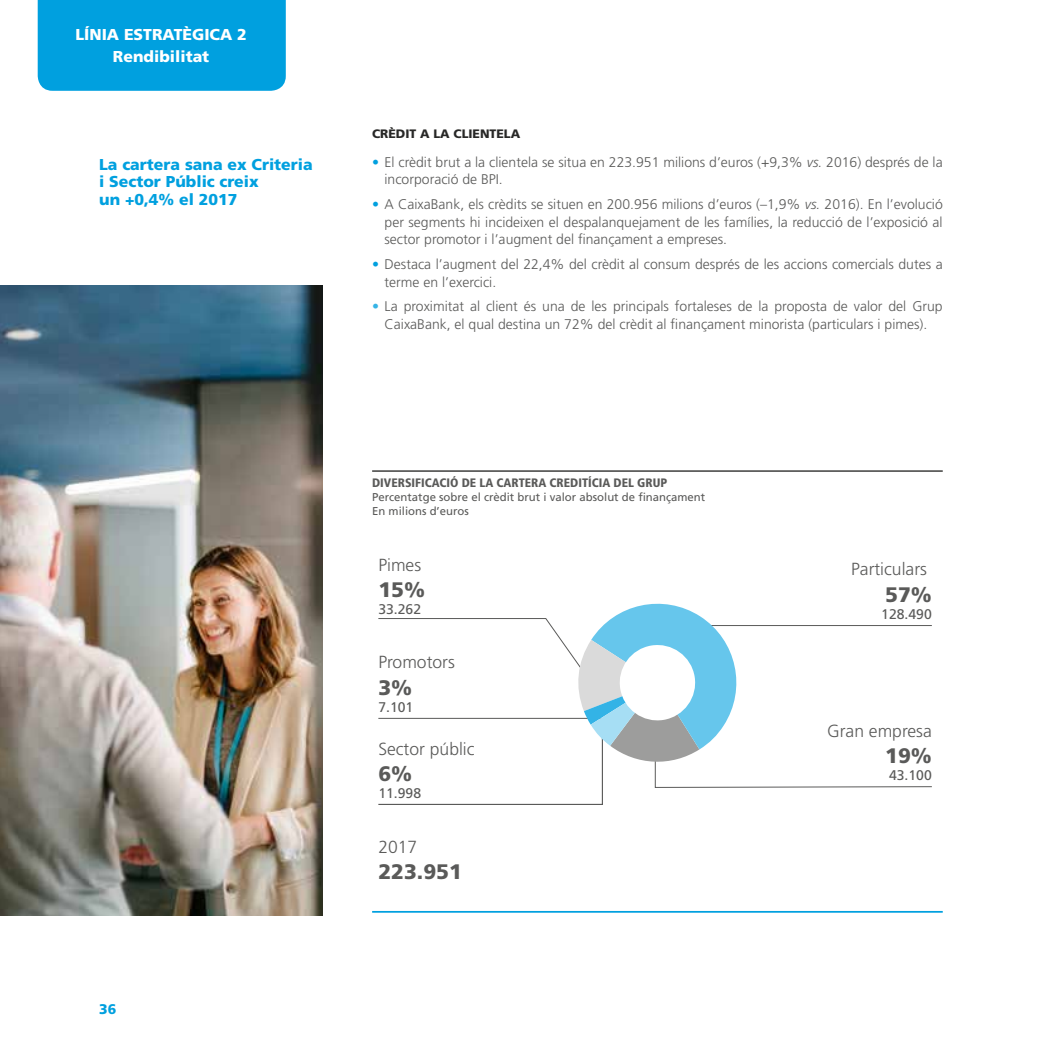
<style>
.page{position:relative;width:1042px;height:1042px;background:#fff}
.page>*{position:absolute;margin:0;border:0;box-sizing:border-box;transform-origin:0 0}
.t1{font:900 21px "Frutiger LT Std";color:#5a5a59}
.t2{font:300 17.5px "Frutiger LT Std";color:#5a5a59}
.t3{font:900 15.75px/17.5px "Frutiger LT Std";color:#00a0df}
.t4{font:900 15.75px/22.4px "Frutiger LT Std";color:#fff;text-align:center}
.t5{font:300 14px/17.5px "Frutiger LT Std";color:#5a5a59}
.t6{font:14px "Frutiger LT Std";color:#5a5a59}
.t7{font:900 14px "Frutiger LT Std";color:#00a0df}
.t8{font:900 condensed 12.25px "Frutiger LT Std";color:#5a5a59}
.t9{font:900 12.25px "Frutiger LT Std";color:#282827}
.t10{font:11.38px/14px "Frutiger LT Std";color:#5a5a59}
.s1{color:#00a0df}
.s2{font-style:italic}
.s3{color:#36b4e6}
</style>
<div class="page">
<div style="left:38px;top:0;width:248px;height:91px;background:#00a0df"></div>
<svg style="left:378px;top:603px;width:554px;height:202px"></svg>
<hr style="left:372px;top:911px;width:571px;height:1px;background:#00a0df">
<hr style="left:372px;top:470px;width:571px;height:2px;background:#5a5a59">
<img style="left:0;top:285px;width:322px;height:630px">
<p class="t4" style="left:75px;top:23px;width:173px">LÍNIA ESTRATÈGICA 2<br>Rendibilitat</p>
<p class="t3" style="left:99px;top:156px;width:215px">La cartera sana ex Criteria i Sector Públic creix<br>un +0,4% el 2017</p>
<p class="t7" style="left:99px;top:1000px;width:19px">36</p>
<p class="t9" style="left:372px;top:126px;width:150px">CRÈDIT A LA CLIENTELA</p>
<p class="t5" style="left:384px;top:153px;width:559px;text-indent:-12px"><span class="s1">•</span> El crèdit brut a la clientela se situa en 223.951 milions d’euros (+9,3% <span class="s2">vs.</span> 2016) després de la incorporació de BPI.</p>
<p class="t5" style="left:384px;top:196px;width:560px;text-align:justify;text-indent:-12px"><span class="s1">•</span> A CaixaBank, els crèdits se situen en 200.956 milions d’euros (–1,9% <span class="s2">vs.</span> 2016). En l’evolució per segments hi incideixen el despalanquejament de les famílies, la reducció de l’exposició al sector promotor i l’augment del finançament a empreses.</p>
<p class="t5" style="left:384px;top:256px;width:560px;text-indent:-12px"><span class="s1">•</span> Destaca l’augment del 22,4% del crèdit al consum després de les accions comercials dutes a terme en l’exercici.</p>
<p class="t5" style="left:372px;top:298px;width:572px;text-align:center"><span class="s3">•</span> La proximitat al client és una de les principals fortaleses de la proposta de valor del Grup<br>CaixaBank, el qual destina un 72% del crèdit al finançament minorista (particulars i pimes).</p>
<p class="t8" style="left:372px;top:475px;width:296px">DIVERSIFICACIÓ DE LA CARTERA CREDITÍCIA DEL GRUP</p>
<p class="t10" style="left:372px;top:490px;width:335px">Percentatge sobre el crèdit brut i valor absolut de finançament<br>En milions d’euros</p>
<p class="t2" style="left:378px;top:555px;width:44px">Pimes</p>
<h1 class="t1" style="left:378px;top:577px;width:48px">15%</h1>
<p class="t6" style="left:378px;top:601px;width:44px">33.262</p>
<p class="t2" style="left:378px;top:652px;width:78px">Promotors</p>
<h1 class="t1" style="left:378px;top:674px;width:35px">3%</h1>
<p class="t6" style="left:378px;top:699px;width:37px">7.101</p>
<p class="t2" style="left:378px;top:738px;width:98px">Sector públic</p>
<h1 class="t1" style="left:378px;top:761px;width:35px">6%</h1>
<p class="t6" style="left:378px;top:785px;width:44px">11.998</p>
<p class="t2" style="left:378px;top:836px;width:40px">2017</p>
<h1 class="t1" style="left:378px;top:859px;width:85px">223.951</h1>
<p class="t2" style="left:851px;top:559px;width:77px">Particulars</p>
<h1 class="t1" style="left:885px;top:581px;width:48px">57%</h1>
<p class="t6" style="left:881px;top:606px;width:52px">128.490</p>
<p class="t2" style="left:827px;top:720px;width:106px">Gran empresa</p>
<h1 class="t1" style="left:885px;top:743px;width:48px">19%</h1>
<p class="t6" style="left:889px;top:767px;width:44px">43.100</p>
</div>
